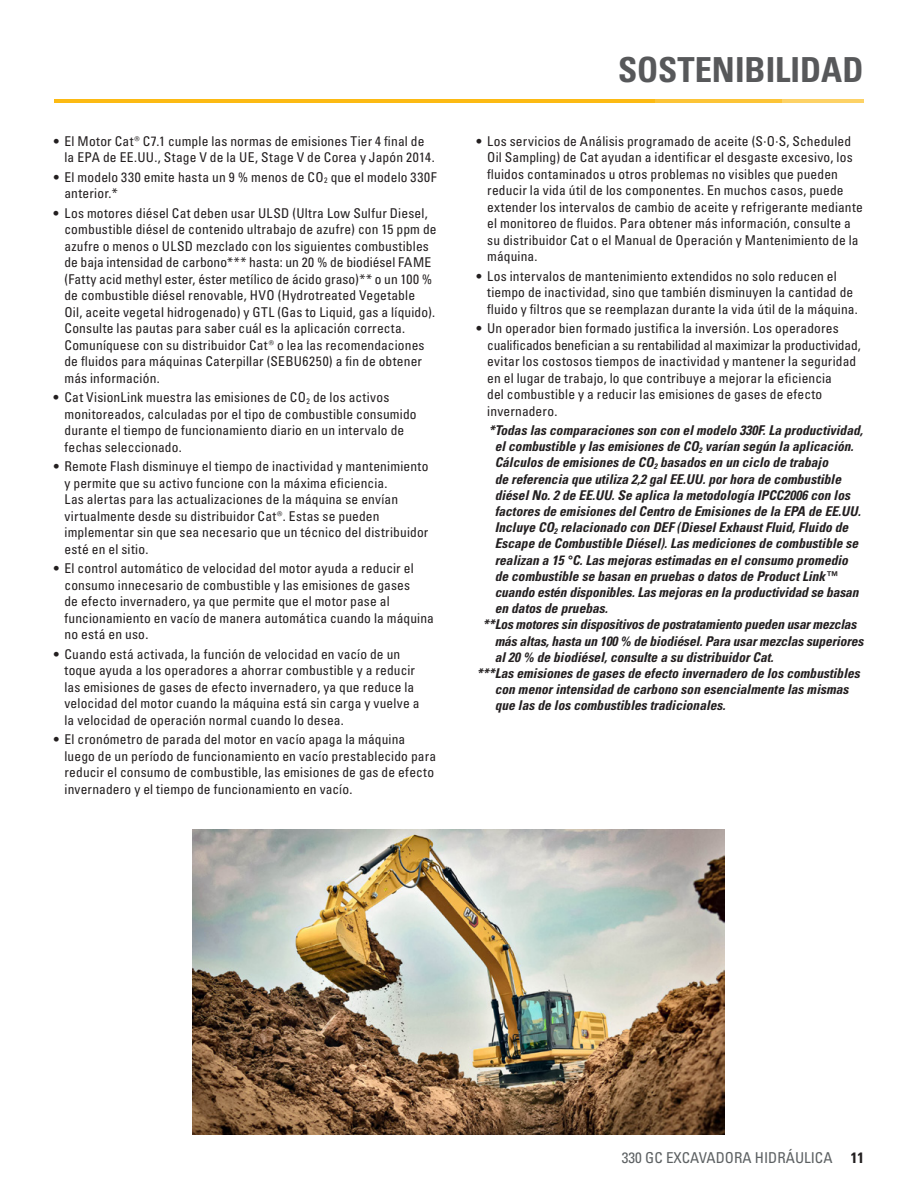
<style>
.page{position:relative;width:918px;height:1188px;background:#fff}
.page>*{position:absolute;margin:0;border:0;box-sizing:border-box;transform-origin:0 0}
.t1{font:34.5px "Univers LTCYR 67 Bold Cond";color:#57585a}
.t2{font:condensed 15px "Univers LTCYR 57";color:#5d6163}
.t3{font:condensed 13.5px/16.5px "Univers LTCYR 57";letter-spacing:.01em;color:#231f20}
.t4{font:13.5px "Univers LTCYR 67 Bold Cond Obl";color:#231f20}
.s1{font-family:"Univers LTCYR 67 Bold Cond";font-stretch:normal;color:#231f20}
</style>
<div class="page">
<hr style="left:54px;top:99px;width:601px;height:4px;background:#fcba13">
<hr style="left:654px;top:99px;width:128px;height:4px;background:#fcc437">
<hr style="left:782px;top:99px;width:81px;height:4px;background:#fdd266">
<img style="left:193px;top:830px;width:532px;height:304px">
<p class="t3" style="left:65px;top:132px;width:372px;text-indent:-11px">• El Motor Cat® C7.1 cumple las normas de emisiones Tier 4 final de la EPA de EE.UU., Stage V de la UE, Stage V de Corea y Japón 2014.</p>
<p class="t3" style="left:64px;top:168px;width:374px;text-indent:-10px">• El modelo 330 emite hasta un 9 % menos de CO<sub>2</sub> que el modelo 330F anterior.*</p>
<p class="t3" style="left:64px;top:204px;width:374px;text-indent:-11px">• Los motores diésel Cat deben usar ULSD (Ultra Low Sulfur Diesel, combustible diésel de contenido ultrabajo de azufre) con 15 ppm de azufre o menos o ULSD mezclado con los siguientes combustibles de baja intensidad de carbono*** hasta: un 20 % de biodiésel FAME (Fatty acid methyl ester, éster metílico de ácido graso)** o un 100 % de combustible diésel renovable, HVO (Hydrotreated Vegetable<br>Oil, aceite vegetal hidrogenado) y GTL (Gas to Liquid, gas a líquido).<br>Consulte las pautas para saber cuál es la aplicación correcta.<br>Comuníquese con su distribuidor Cat® o lea las recomendaciones de fluidos para máquinas Caterpillar (SEBU6250) a fin de obtener más información.</p>
<p class="t3" style="left:65px;top:389px;width:354px;text-indent:-11px">• Cat VisionLink muestra las emisiones de CO<sub>2</sub> de los activos monitoreados, calculadas por el tipo de combustible consumido durante el tiempo de funcionamiento diario en un intervalo de fechas seleccionado.</p>
<p class="t3" style="left:65px;top:458px;width:365px;text-indent:-11px">• Remote Flash disminuye el tiempo de inactividad y mantenimiento y permite que su activo funcione con la máxima eficiencia.<br>Las alertas para las actualizaciones de la máquina se envían virtualmente desde su distribuidor Cat®. Estas se pueden implementar sin que sea necesario que un técnico del distribuidor esté en el sitio.</p>
<p class="t3" style="left:65px;top:560px;width:371px;text-indent:-11px">• El control automático de velocidad del motor ayuda a reducir el consumo innecesario de combustible y las emisiones de gases<br>de efecto invernadero, ya que permite que el motor pase al funcionamiento en vacío de manera automática cuando la máquina no está en uso.</p>
<p class="t3" style="left:65px;top:645px;width:357px;text-indent:-11px">• Cuando está activada, la función de velocidad en vacío de un toque ayuda a los operadores a ahorrar combustible y a reducir las emisiones de gases de efecto invernadero, ya que reduce la velocidad del motor cuando la máquina está sin carga y vuelve a la velocidad de operación normal cuando lo desea.</p>
<p class="t3" style="left:65px;top:731px;width:373px;text-indent:-11px">• El cronómetro de parada del motor en vacío apaga la máquina luego de un período de funcionamiento en vacío prestablecido para reducir el consumo de combustible, las emisiones de gas de efecto invernadero y el tiempo de funcionamiento en vacío.</p>
<h1 class="t1" style="left:618px;top:48px;width:247px">SOSTENIBILIDAD</h1>
<p class="t3" style="left:487px;top:132px;width:377px;text-indent:-11px">• Los servicios de Análisis programado de aceite (S·O·S, Scheduled Oil Sampling) de Cat ayudan a identificar el desgaste excesivo, los fluidos contaminados u otros problemas no visibles que pueden reducir la vida útil de los componentes. En muchos casos, puede extender los intervalos de cambio de aceite y refrigerante mediante el monitoreo de fluidos. Para obtener más información, consulte a su distribuidor Cat o el Manual de Operación y Mantenimiento de la máquina.</p>
<p class="t3" style="left:487px;top:267px;width:372px;text-indent:-11px">• Los intervalos de mantenimiento extendidos no solo reducen el tiempo de inactividad, sino que también disminuyen la cantidad de fluido y filtros que se reemplazan durante la vida útil de la máquina.</p>
<p class="t3" style="left:487px;top:320px;width:375px;text-indent:-11px">• Un operador bien formado justifica la inversión. Los operadores cualificados benefician a su rentabilidad al maximizar la productividad, evitar los costosos tiempos de inactividad y mantener la seguridad en el lugar de trabajo, lo que contribuye a mejorar la eficiencia<br>del combustible y a reducir las emisiones de gases de efecto invernadero.</p>
<p class="t4" style="left:489px;top:422px;width:376px">*Todas las comparaciones son con el modelo 330F. La productividad,</p>
<p class="t4" style="left:495px;top:438px;width:360px">el combustible y las emisiones de CO<sub>2</sub> varían según la aplicación.</p>
<p class="t4" style="left:495px;top:454px;width:335px">Cálculos de emisiones de CO<sub>2</sub> basados en un ciclo de trabajo</p>
<p class="t4" style="left:495px;top:471px;width:348px">de referencia que utiliza 2,2 gal EE.UU. por hora de combustible</p>
<p class="t4" style="left:495px;top:487px;width:357px">diésel No. 2 de EE.UU. Se aplica la metodología IPCC2006 con los</p>
<p class="t4" style="left:495px;top:503px;width:368px">factores de emisiones del Centro de Emisiones de la EPA de EE.UU.</p>
<p class="t4" style="left:495px;top:519px;width:355px">Incluye CO<sub>2</sub> relacionado con DEF (Diesel Exhaust Fluid, Fluido de</p>
<p class="t4" style="left:495px;top:535px;width:365px">Escape de Combustible Diésel). Las mediciones de combustible se</p>
<p class="t4" style="left:495px;top:552px;width:355px">realizan a 15 °C. Las mejoras estimadas en el consumo promedio</p>
<p class="t4" style="left:495px;top:568px;width:344px">de combustible se basan en pruebas o datos de Product Link™</p>
<p class="t4" style="left:495px;top:584px;width:365px">cuando estén disponibles. Las mejoras en la productividad se basan</p>
<p class="t4" style="left:495px;top:600px;width:115px">en datos de pruebas.</p>
<p class="t4" style="left:483px;top:616px;width:375px">**Los motores sin dispositivos de postratamiento pueden usar mezclas</p>
<p class="t4" style="left:495px;top:633px;width:370px">más altas, hasta un 100 % de biodiésel. Para usar mezclas superiores</p>
<p class="t4" style="left:495px;top:649px;width:280px">al 20 % de biodiésel, consulte a su distribuidor Cat.</p>
<p class="t4" style="left:477px;top:665px;width:385px">***Las emisiones de gases de efecto invernadero de los combustibles</p>
<p class="t4" style="left:495px;top:681px;width:355px">con menor intensidad de carbono son esencialmente las mismas</p>
<p class="t4" style="left:495px;top:697px;width:232px">que las de los combustibles tradicionales.</p>
<p class="t2" style="left:622px;top:1148px;width:244px">330 GC EXCAVADORA HIDRÁULICA <span class="s1">11</span></p>
</div>
